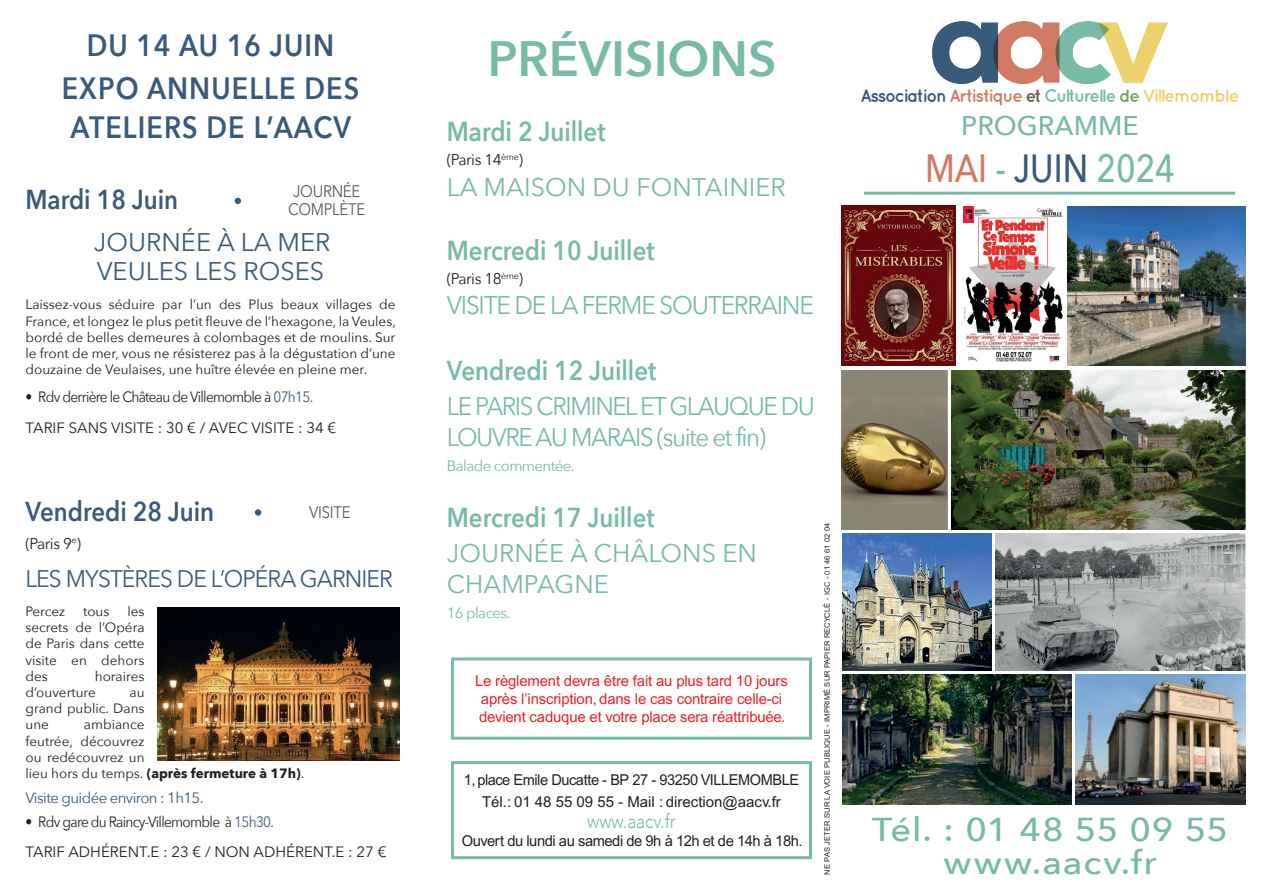
<style>
.page{position:relative;width:1263px;height:893px;background:#fff}
.page>*{position:absolute;margin:0;border:0;box-sizing:border-box;transform-origin:0 0}
.t1{font:600 49.5px "Avenir Next";color:#77baa5}
.t2{font:500 39.3px "Avenir Next";color:#77baa5;scale:.84 1}
.t3{font:500 33px/33px "Avenir Next";letter-spacing:.025em;color:#77baa5;text-align:center;scale:1.1 1}
.t4{font:600 30.75px/43.2px "Avenir Next";letter-spacing:.04em;color:#3a5a7b;text-align:center;scale:.88 1}
.t5{font:600 27.3px "Avenir Next";color:#77baa5;scale:.88 1}
.t6{font:600 27.3px "Avenir Next";color:#3a5a7b;scale:.88 1}
.t7{font:500 27px "Avenir Next";color:#77baa5}
.t8{font:25.5px/30.6px "Avenir Next";letter-spacing:-.05em;color:#77baa5;scale:.95 1}
.t9{font:25.5px/30.6px "Avenir Next";color:#77baa5}
.t10{font:25.5px/29.2px "Avenir Next";color:#3a5a7b}
.t11{font:25.5px "Avenir Next";letter-spacing:-.05em;color:#77baa5;scale:.96 1}
.t12{font:24px "Avenir Next";letter-spacing:-.04em;color:#3a5a7b;scale:.96 1}
.t13{font:300 19.8px "Avenir";color:#77baa5;scale:.87 1}
.t14{font:700 18px "Quicksand";letter-spacing:-.07em;color:#3a5a7b}
.t15{font:16.65px/18px "Avenir Next";letter-spacing:-.02em;color:#57585a;text-align:center;scale:.9 1}
.t16{font:15.45px "Avenir Next";letter-spacing:-.03em;color:#231f20}
.t17{font:15px/30.8px "Avenir Next";letter-spacing:-.05em;color:#231f20;scale:.91 1}
.t18{font:15px/18px "Arial";letter-spacing:-.01em;color:#e91e26}
.t19{font:15px/21.6px "Arial";letter-spacing:-.03em;color:#231f20;text-align:center}
.t20{font:15px "Avenir Next";letter-spacing:-.04em;color:#3a5a7b}
.t21{font:15px "Avenir Next";letter-spacing:-.04em;color:#77baa5}
.t22{font:13.5px/16.2px "Avenir Next";color:#231f20;text-align:justify}
.t23{font:7.5px "Arial";letter-spacing:.02em;color:#231f20}
.s1{color:#3a5a7b}
.s2{font-weight:700}
.s3{color:#d17b66}
.s4{color:#685d4d}
.s5{color:#77baa5}
.s6{color:#77a261}
.s7{color:#edd16d}
</style>
<div class="page">
<hr style="left:864px;top:192px;width:371px;height:3px;background:#77baa5">
<img style="left:932px;top:21px;width:236px;height:62px">
<div style="left:451px;top:761px;width:361px;height:98px;border:3px solid #77baa5"></div>
<div style="left:451px;top:657px;width:361px;height:83px;border:3px solid #77baa5"></div>
<svg style="left:235px;top:198px;width:6px;height:6px"></svg>
<div style="left:255px;top:509px;width:6px;height:7px;border:2px solid #3a5a7b;border-radius:50%"></div>
<img style="left:842px;top:205px;width:114px;height:161px">
<img style="left:157px;top:608px;width:243px;height:152px">
<img style="left:842px;top:370px;width:105px;height:160px">
<img style="left:842px;top:534px;width:149px;height:136px">
<img style="left:842px;top:674px;width:229px;height:131px">
<img style="left:1068px;top:206px;width:178px;height:159px">
<img style="left:1076px;top:674px;width:170px;height:131px">
<img style="left:995px;top:534px;width:251px;height:136px">
<img style="left:963px;top:206px;width:100px;height:156px">
<img style="left:951px;top:370px;width:295px;height:160px">
<h3 class="t4" style="left:62px;top:22px;width:340px">DU 14 AU 16 JUIN<br>EXPO ANNUELLE DES</h3>
<h3 class="t4" style="left:70px;top:105px;width:320px">ATELIERS DE L’AACV</h3>
<p class="t15" style="left:288px;top:181px;width:87px">JOURNÉE<br>COMPLÈTE</p>
<h3 class="t6" style="left:26px;top:176px;width:175px">Mardi 18 Juin</h3>
<h3 class="t10" style="left:94px;top:226px;width:238px">JOURNÉE À LA MER<br>VEULES LES ROSES</h3>
<p class="t22" style="left:26px;top:296px;width:372px">Laissez-vous séduire par l’un des Plus beaux villages de France, et longez le plus petit fleuve de l’hexagone, la Veules, bordé de belles demeures à colombages et de moulins. Sur le front de mer, vous ne résisterez pas à la dégustation d’une douzaine de Veulaises, une huître élevée en pleine mer.</p>
<p class="t17" style="left:26px;top:381px;width:343px">• Rdv derrière le Château de Villemomble à <span class="s1">07h15.<br></span>TARIF SANS VISITE : 30 € / AVEC VISITE : 34 €</p>
<h3 class="t6" style="left:26px;top:488px;width:216px">Vendredi 28 Juin</h3>
<p class="t16" style="left:26px;top:530px;width:57px">(Paris 9<sup>e</sup>)</p>
<h3 class="t12" style="left:26px;top:558px;width:384px">LES MYSTÈRES DE L’OPÉRA GARNIER</h3>
<p class="t22" style="left:26px;top:603px;width:41px">Percez</p>
<p class="t22" style="left:83px;top:603px;width:28px">tous</p>
<p class="t15" style="left:309px;top:503px;width:48px">VISITE</p>
<p class="t22" style="left:26px;top:603px;width:121px;text-indent:102px">les secrets de l’Opéra de Paris dans cette visite en dehors des</p>
<p class="t22" style="left:26px;top:667px;width:121px;text-indent:69px">horaires d’ouverture</p>
<p class="t22" style="left:26px;top:684px;width:121px;text-indent:104px">au grand public. Dans une</p>
<p class="t22" style="left:26px;top:716px;width:280px;text-align:left;text-indent:58px">ambiance<br>feutrée, découvrez<br>ou redécouvrez un<br>lieu hors du temps. <span class="s2">(après fermeture à 17h)</span>.</p>
<p class="t20" style="left:26px;top:785px;width:180px">Visite guidée environ : 1h15.</p>
<p class="t17" style="left:26px;top:805px;width:398px">• Rdv gare du Raincy-Villemomble à <span class="s1">15h30.<br></span>TARIF ADHÉRENT.E : 23 € / NON ADHÉRENT.E : 27 €</p>
<h1 class="t1" style="left:487px;top:16px;width:291px">PRÉVISIONS</h1>
<h3 class="t5" style="left:447px;top:108px;width:182px">Mardi 2 Juillet</h3>
<p class="t16" style="left:447px;top:147px;width:78px">(Paris 14<sup>ème</sup>)</p>
<h3 class="t9" style="left:447px;top:171px;width:340px">LA MAISON DU FONTAINIER</h3>
<h3 class="t5" style="left:447px;top:227px;width:238px">Mercredi 10 Juillet</h3>
<p class="t16" style="left:447px;top:265px;width:78px">(Paris 18<sup>ème</sup>)</p>
<h3 class="t11" style="left:447px;top:284px;width:384px">VISITE DE LA FERME SOUTERRAINE</h3>
<h3 class="t5" style="left:447px;top:347px;width:240px">Vendredi 12 Juillet</h3>
<h3 class="t8" style="left:447px;top:390px;width:389px">LE PARIS CRIMINEL ET GLAUQUE DU<br>LOUVRE AU MARAIS (suite et fin)</h3>
<p class="t21" style="left:447px;top:453px;width:129px">Balade commentée.</p>
<h3 class="t5" style="left:447px;top:494px;width:238px">Mercredi 17 Juillet</h3>
<h3 class="t9" style="left:447px;top:537px;width:312px">JOURNÉE À CHÂLONS EN<br>CHAMPAGNE</h3>
<p class="t21" style="left:447px;top:600px;width:65px">16 places.</p>
<p class="t18" style="left:475px;top:672px;width:314px">Le règlement devra être fait au plus tard 10 jours après l’inscription, dans le cas contraire celle-ci devient caduque et votre place sera réattribuée.</p>
<p class="t19" style="left:464px;top:769px;width:337px">1, place Emile Ducatte - BP 27 - 93250 VILLEMOMBLE<br>Tél.: 01 48 55 09 55 - Mail : direction@aacv.fr</p>
<h3 class="t13" style="left:587px;top:810px;width:103px">www.aacv.fr</h3>
<p class="t19" style="left:462px;top:830px;width:342px">Ouvert du lundi au samedi de 9h à 12h et de 14h à 18h.</p>
<p class="t23" style="left:823px;top:875px;width:353px;rotate:-90deg">NE PAS JETER SUR LA VOIE PUBLIQUE - IMPRIMÉ SUR PAPIER RECYCLÉ - IGC - 01 46 61 02 04</p>
<h3 class="t14" style="left:860px;top:85px;width:380px">Association <span class="s3">Artistique</span> <span class="s4">et</span> <span class="s5">Culturelle</span> <span class="s6">de</span> <span class="s7">Villemomble</span></h3>
<h3 class="t7" style="left:961px;top:102px;width:179px">PROGRAMME</h3>
<h2 class="t2" style="left:925px;top:135px;width:299px"><span class="s3">MAI</span> - <span class="s1">JUIN</span> 2024</h2>
<h3 class="t3" style="left:872px;top:812px;width:326px">Tél. : 01 48 55 09 55 www.aacv.fr</h3>
</div>
